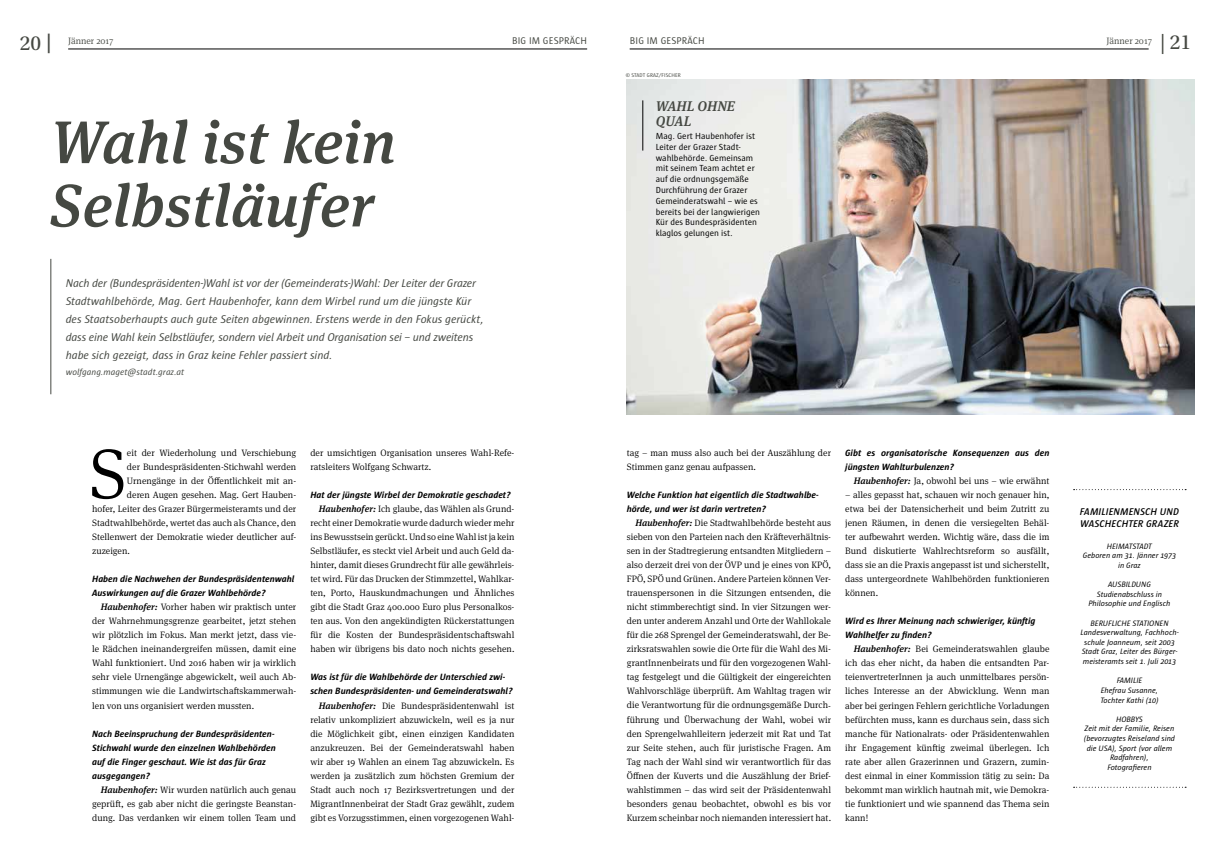
<style>
.page{position:relative;width:1214px;height:851px;background:#fff}
.page>*{position:absolute;margin:0;border:0;box-sizing:border-box;transform-origin:0 0}
.t1{font:300 70.8px "Meta Serif OT";color:#000}
.t2{font:italic 500 60px/63.2px "Meta Serif OT";letter-spacing:.01em;color:#454842}
.t3{font:21.4px "Utopia Std";color:#454842}
.t4{font:italic 500 14px/15px "Meta Serif OT";color:#454842}
.t5{font:italic 11.5px/18px "Sun";letter-spacing:-.01em;color:#454842}
.t6{font:italic 600 10px/12px "Sun";letter-spacing:.01em;color:#000}
.t7{font:10px "Sun";letter-spacing:.015em;color:#454842}
.t8{font:300 9.3px/14px "Meta Serif OT";letter-spacing:.005em;color:#000;text-align:justify}
.t9{font:italic 700 9.3px/14px "Sun";letter-spacing:.005em;color:#000}
.t10{font:300 9.3px "Meta Serif OT";color:#454842}
.t11{font:9px/10.8px "Sun";color:#000}
.t12{font:italic 9px "Sun";letter-spacing:.005em;color:#454842}
.t13{font:italic 8px/9.6px "Sun";color:#000;text-align:center}
.t14{font:5.5px "Sun";letter-spacing:.015em;color:#454842}
.s1{font-family:"Meta Serif OT";font-weight:500}
.s2{font-weight:500;font-style:italic}
</style>
<div class="page">
<hr style="left:50px;top:259px;width:1px;height:135px;background:#454842">
<img style="left:626px;top:79px;width:567px;height:335px">
<hr style="left:642px;top:100px;width:1px;height:50px;background:#000">
<svg style="left:1073px;top:489px;width:112px;height:1px"></svg>
<svg style="left:1073px;top:786px;width:110px;height:1px"></svg>
<hr style="left:68px;top:49px;width:519px;height:1px;background:#000">
<hr style="left:629px;top:49px;width:519px;height:1px;background:#000">
<h3 class="t3" style="left:20px;top:31px;width:33px">20 <span class="s1">|</span></h3>
<p class="t10" style="left:68px;top:35px;width:47px">Jänner 2017</p>
<p class="t10" style="left:1106px;top:35px;width:47px">Jänner 2017</p>
<h3 class="t3" style="left:1160px;top:31px;width:32px">| 21</h3>
<p class="t7" style="left:512px;top:35px;width:76px">BIG IM GESPRÄCH</p>
<p class="t7" style="left:629px;top:35px;width:76px">BIG IM GESPRÄCH</p>
<h2 class="t2" style="left:50px;top:111px;width:346px">Wahl ist kein<br>Selbstläufer</h2>
<p class="t5" style="left:66px;top:274px;width:419px">Nach der (Bundespräsidenten-)Wahl ist vor der (Gemeinderats-)Wahl: Der Leiter der Grazer Stadtwahlbehörde, Mag. Gert Haubenhofer, kann dem Wirbel rund um die jüngste Kür des Staatsoberhaupts auch gute Seiten abgewinnen. Erstens werde in den Fokus gerückt, dass eine Wahl kein Selbstläufer, sondern viel Arbeit und Organisation sei – und zweitens habe sich gezeigt, dass in Graz keine Fehler passiert sind.</p>
<p class="t12" style="left:66px;top:367px;width:120px">wolfgang.maget@stadt.graz.at</p>
<h1 class="t1" style="left:89px;top:430px;width:39px">S</h1>
<p class="t8" style="left:127px;top:446px;width:171px">eit der Wiederholung und Verschiebung</p>
<p class="t8" style="left:127px;top:460px;width:171px">der Bundespräsidenten-Stichwahl werden</p>
<p class="t8" style="left:127px;top:474px;width:171px">Urnengänge in der Öffentlichkeit mit an-</p>
<p class="t8" style="left:127px;top:488px;width:171px">deren Augen gesehen. Mag. Gert Hauben-</p>
<p class="t8" style="left:92px;top:502px;width:205px">hofer, Leiter des Grazer Bürgermeisteramts und der</p>
<p class="t8" style="left:92px;top:516px;width:205px">Stadtwahlbehörde, wertet das auch als Chance, den</p>
<p class="t8" style="left:92px;top:530px;width:205px">Stellenwert der Demokratie wieder deutlicher auf-</p>
<p class="t8" style="left:92px;top:544px;width:39px">zuzeigen.</p>
<p class="t9" style="left:92px;top:572px;width:204px">Haben die Nachwehen der Bundespräsidentenwahl<br>Auswirkungen auf die Grazer Wahlbehörde?</p>
<p class="t8" style="left:92px;top:600px;width:205px;text-indent:9px"><span class="s2">Haubenhofer:</span> Vorher haben wir praktisch unter der Wahrnehmungsgrenze gearbeitet, jetzt stehen wir plötzlich im Fokus. Man merkt jetzt, dass vie&shy;le Rädchen ineinandergreifen müssen, damit eine Wahl funktioniert. Und 2016 haben wir ja wirklich sehr viele Urnengänge abgewickelt, weil auch Ab&shy;stimmungen wie die Landwirtschaftskammerwah&shy;len von uns organisiert werden mussten.</p>
<p class="t9" style="left:92px;top:726px;width:185px">Nach Beeinspruchung der Bundespräsidenten-Stichwahl wurde den einzelnen Wahlbehörden auf die Finger geschaut. Wie ist das für Graz ausgegangen?</p>
<p class="t8" style="left:92px;top:782px;width:205px;text-indent:9px"><span class="s2">Haubenhofer:</span> Wir wurden natürlich auch genau geprüft, es gab aber nicht die geringste Beanstan&shy;dung. Das verdanken wir einem tollen Team und</p>
<p class="t8" style="left:310px;top:446px;width:205px">der umsichtigen Organisation unseres Wahl-Refe&shy;ratsleiters Wolfgang Schwartz.</p>
<p class="t9" style="left:310px;top:488px;width:202px">Hat der jüngste Wirbel der Demokratie geschadet?</p>
<p class="t8" style="left:310px;top:502px;width:205px;text-indent:9px"><span class="s2">Haubenhofer:</span> Ich glaube, das Wählen als Grund&shy;recht einer Demokratie wurde dadurch wieder mehr ins Bewusstsein gerückt. Und so eine Wahl ist ja kein Selbstläufer, es steckt viel Arbeit und auch Geld da&shy;hinter, damit dieses Grundrecht für alle gewährleis&shy;tet wird. Für das Drucken der Stimmzettel, Wahlkar&shy;ten, Porto, Hauskundmachungen und Ähnliches gibt die Stadt Graz 400.000 Euro plus Personalkos&shy;ten aus. Von den angekündigten Rückerstattungen für die Kosten der Bundespräsidentschaftswahl haben wir übrigens bis dato noch nichts gesehen.</p>
<p class="t9" style="left:310px;top:670px;width:204px">Was ist für die Wahlbehörde der Unterschied zwi&shy;schen Bundespräsidenten- und Gemeinderatswahl?</p>
<p class="t8" style="left:310px;top:698px;width:205px;text-indent:9px"><span class="s2">Haubenhofer:</span> Die Bundespräsidentenwahl ist relativ unkompliziert abzuwickeln, weil es ja nur die Möglichkeit gibt, einen einzigen Kandidaten anzukreuzen. Bei der Gemeinderatswahl haben wir aber 19 Wahlen an einem Tag abzuwickeln. Es werden ja zusätzlich zum höchsten Gremium der Stadt auch noch 17 Bezirksvertretungen und der MigrantInnenbeirat der Stadt Graz gewählt, zudem gibt es Vorzugsstimmen, einen vorgezogenen Wahl-</p>
<p class="t14" style="left:625px;top:72px;width:57px">© STADT GRAZ/FISCHER</p>
<h3 class="t4" style="left:655px;top:99px;width:81px">WAHL OHNE<br>QUAL</h3>
<p class="t11" style="left:655px;top:130px;width:106px">Mag. Gert Haubenhofer ist<br>Leiter der Grazer Stadt&shy;wahlbehörde. Gemeinsam mit seinem Team achtet er auf die ordnungsgemäße<br>Durchführung der Grazer<br>Gemeinderatswahl – wie es bereits bei der langwierigen<br>Kür des Bundespräsidenten klaglos gelungen ist.</p>
<p class="t8" style="left:626px;top:446px;width:206px">tag – man muss also auch bei der Auszählung der<br>Stimmen ganz genau aufpassen.</p>
<p class="t9" style="left:626px;top:488px;width:193px">Welche Funktion hat eigentlich die Stadtwahlbe&shy;hörde, und wer ist darin vertreten?</p>
<p class="t8" style="left:626px;top:516px;width:206px;text-indent:9px"><span class="s2">Haubenhofer:</span> Die Stadtwahlbehörde besteht aus sieben von den Parteien nach den Kräfteverhältnis&shy;sen in der Stadtregierung entsandten Mitgliedern – also derzeit drei von der ÖVP und je eines von KPÖ, FPÖ, SPÖ und Grünen. Andere Parteien können Ver&shy;trauenspersonen in die Sitzungen entsenden, die nicht stimmberechtigt sind. In vier Sitzungen wer&shy;den unter anderem Anzahl und Orte der Wahllokale für die 268 Sprengel der Gemeinderatswahl, der Be&shy;zirksratswahlen sowie die Orte für die Wahl des Mi&shy;grantInnenbeirats und für den vorgezogenen Wahl&shy;tag festgelegt und die Gültigkeit der eingereichten Wahlvorschläge überprüft. Am Wahltag tragen wir die Verantwortung für die ordnungsgemäße Durch&shy;führung und Überwachung der Wahl, wobei wir den Sprengelwahlleitern jederzeit mit Rat und Tat zur Seite stehen, auch für juristische Fragen. Am Tag nach der Wahl sind wir verantwortlich für das Öffnen der Kuverts und die Auszählung der Brief&shy;wahlstimmen – das wird seit der Präsidentenwahl besonders genau beobachtet, obwohl es bis vor Kurzem scheinbar noch niemanden interessiert hat.</p>
<p class="t9" style="left:845px;top:446px;width:206px">Gibt es organisatorische Konsequenzen aus den jüngsten Wahlturbulenzen?</p>
<p class="t8" style="left:853px;top:474px;width:197px"><span class="s2">Haubenhofer:</span> Ja, obwohl bei uns – wie erwähnt</p>
<p class="t8" style="left:845px;top:488px;width:206px">– alles gepasst hat, schauen wir noch genauer hin, etwa bei der Datensicherheit und beim Zutritt zu jenen Räumen, in denen die versiegelten Behäl&shy;ter aufbewahrt werden. Wichtig wäre, dass die im Bund diskutierte Wahlrechtsreform so ausfällt, dass sie an die Praxis angepasst ist und sicherstellt, dass untergeordnete Wahlbehörden funktionieren können.</p>
<p class="t9" style="left:845px;top:614px;width:192px">Wird es Ihrer Meinung nach schwieriger, künftig<br>Wahlhelfer zu finden?</p>
<p class="t8" style="left:845px;top:642px;width:206px;text-indent:9px"><span class="s2">Haubenhofer:</span> Bei Gemeinderatswahlen glaube ich das eher nicht, da haben die entsandten Par&shy;teienvertreterInnen ja auch unmittelbares persön&shy;liches Interesse an der Abwicklung. Wenn man aber bei geringen Fehlern gerichtliche Vorladungen befürchten muss, kann es durchaus sein, dass sich manche für Nationalrats- oder Präsidentenwahlen ihr Engagement künftig zweimal überlegen. Ich rate aber allen Grazerinnen und Grazern, zumin&shy;dest einmal in einer Kommission tätig zu sein: Da bekommt man wirklich hautnah mit, wie Demokra&shy;tie funktioniert und wie spannend das Thema sein kann!</p>
<p class="t6" style="left:1079px;top:505px;width:101px">FAMILIENMENSCH UND<br>WASCHECHTER GRAZER</p>
<p class="t13" style="left:1082px;top:541px;width:95px">HEIMATSTADT<br>Geboren am 31. Jänner 1973 in Graz</p>
<p class="t13" style="left:1088px;top:579px;width:83px">AUSBILDUNG<br>Studienabschluss in<br>Philosophie und Englisch</p>
<p class="t13" style="left:1080px;top:618px;width:100px">BERUFLICHE STATIONEN<br>Landesverwaltung, Fachhoch&shy;schule Joanneum, seit 2003<br>Stadt Graz, Leiter des Bürger&shy;meisteramts seit 1. Juli 2013</p>
<p class="t13" style="left:1100px;top:675px;width:60px">FAMILIE<br>Ehefrau Susanne,<br>Tochter Kathi (10)</p>
<p class="t13" style="left:1083px;top:714px;width:93px">HOBBYS<br>Zeit mit der Familie, Reisen (bevorzugtes Reiseland sind die USA), Sport (vor allem<br>Radfahren),<br>Fotografieren</p>
</div>
